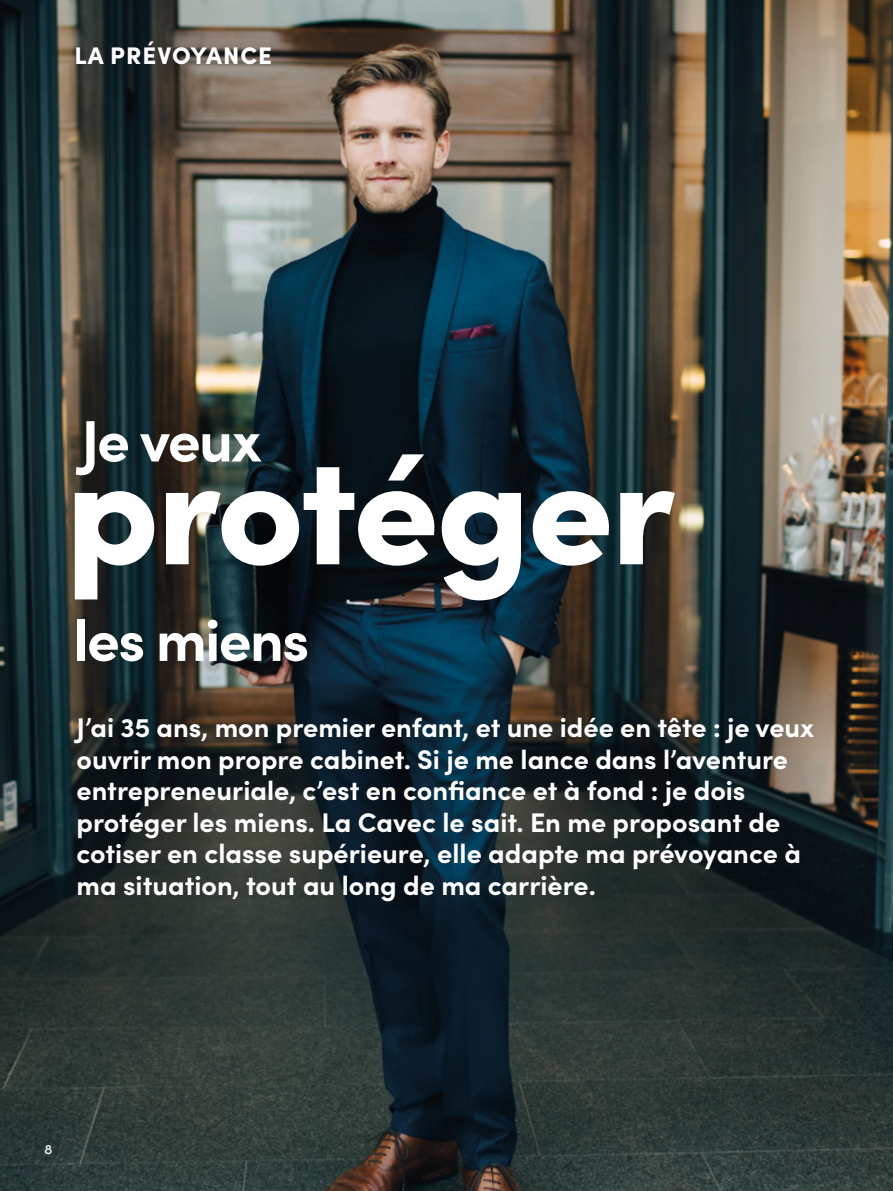
<style>
.page{position:relative;width:893px;height:1191px;background:#fff}
.page>*{position:absolute;margin:0;border:0;box-sizing:border-box;transform-origin:0 0}
.t1{font:900 153px "Sofia Pro";letter-spacing:-.02em;color:#fff}
.t2{font:700 58.5px "Sofia Pro";letter-spacing:-.03em;color:#fff}
.t3{font:700 27px/31.5px "Sofia Pro";color:#fff}
.t4{font:900 24px "Sofia Pro";letter-spacing:.04em;color:#fff}
.t5{font:500 13.5px "Sofia Pro";color:#fff}
</style>
<div class="page">
<img style="left:0;top:0;width:893px;height:1191px">
<p class="t4" style="left:75px;top:37px;width:199px">LA PRÉVOYANCE</p>
<h2 class="t2" style="left:81px;top:396px;width:182px">Je veux</h2>
<h1 class="t1" style="left:65px;top:390px;width:612px">protéger</h1>
<h2 class="t2" style="left:73px;top:595px;width:237px">les miens</h2>
<p class="t3" style="left:77px;top:709px;width:739px">J’ai 35 ans, mon premier enfant, et une idée en tête : je veux ouvrir mon propre cabinet. Si je me lance dans l’aventure entrepreneuriale, c’est en confiance et à fond : je dois protéger les miens. La Cavec le sait. En me proposant de cotiser en classe supérieure, elle adapte ma prévoyance à ma situation, tout au long de ma carrière.</p>
<p class="t5" style="left:45px;top:1138px;width:9px">8</p>
</div>
